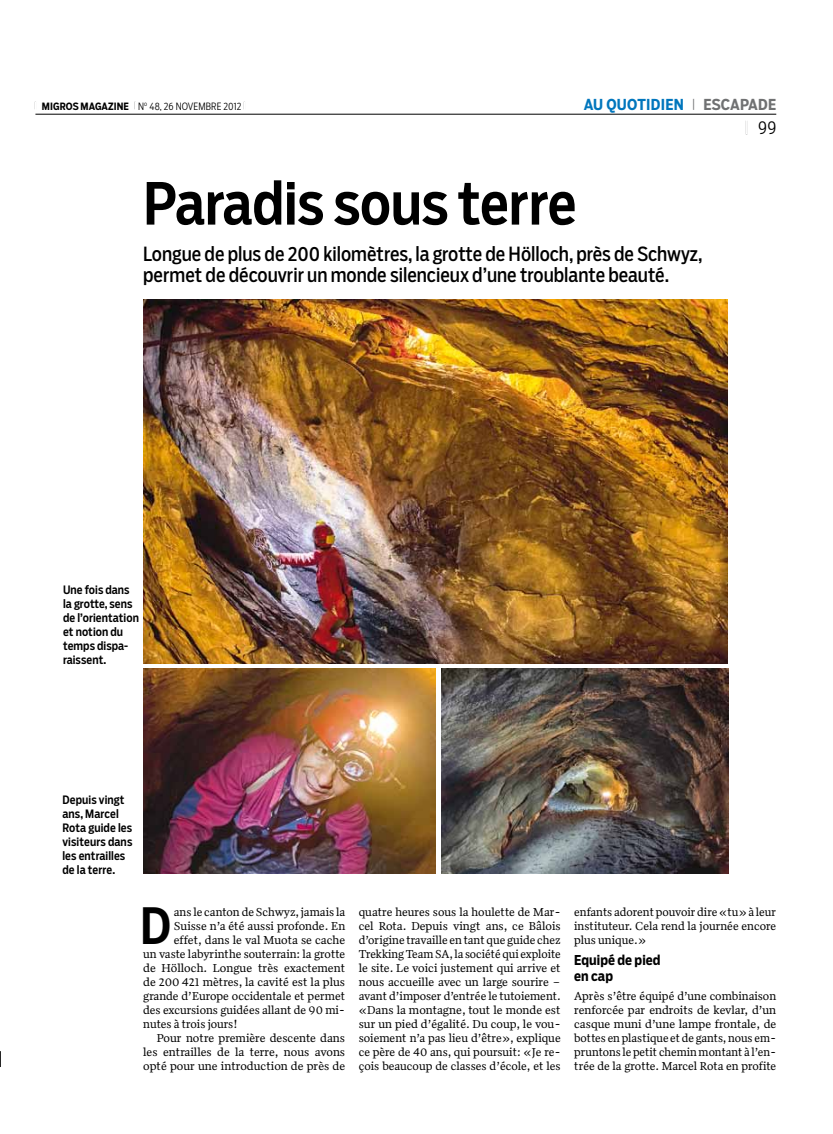
<style>
.page{position:relative;width:833px;height:1134px;background:#fff}
.page>*{position:absolute;margin:0;border:0;box-sizing:border-box;transform-origin:0 0}
.t1{font:500 57.5px "Salvo Sans Cond";letter-spacing:-.005em;color:#000}
.t2{font:500 49.62px "Salvo Sans Cond";color:#000}
.t3{font:19.38px/21.8px "Salvo Sans Cond";color:#000}
.t4{font:300 17.5px "Salvo Sans Cond";color:#000}
.t5{font:700 15px "Salvo Sans Cond";letter-spacing:.02em;color:#0076bd}
.t6{font:700 13.5px/15.2px "Salvo Sans Cond";letter-spacing:.005em;color:#000}
.t7{font:11.75px/14px "Quiosco Two LF";color:#000;text-align:justify}
.t8{font:500 11.5px/14px "Salvo Sans Cond";letter-spacing:.005em;color:#000}
.t9{font:300 10px "Salvo Sans Cond";letter-spacing:.01em;color:#000}
.s1{font-size:8.12px}
.s2{font-weight:700}
.s3{font-weight:300;font-size:11.88px;color:#707172}
.s4{color:#707172}
.s5{font-size:14.75px}
</style>
<div class="page">
<hr style="left:35px;top:114px;width:741px;height:1px;background:#000">
<svg style="left:0;top:1051px;width:1px;height:16px"></svg>
<img style="left:143px;top:300px;width:585px;height:364px">
<img style="left:441px;top:668px;width:287px;height:206px">
<img style="left:143px;top:668px;width:292px;height:206px">
<p class="t9" style="left:35px;top:99px;width:213px"><span class="s1">|</span> <span class="s2">MIGROS MAGAZINE</span> <span class="s1">|</span> N<sup>o</sup> 48, 26 NOVEMBRE 2012 <span class="s1">|</span></p>
<p class="t5" style="left:583px;top:94px;width:194px">AU QUOTIDIEN <span class="s3">|</span> <span class="s4">ESCAPADE</span></p>
<h1 class="t1" style="left:143px;top:165px;width:435px">Paradis sous terre</h1>
<h3 class="t3" style="left:143px;top:242px;width:561px">Longue de plus de 200 kilomètres, la grotte de Hölloch, près de Schwyz, permet de découvrir un monde silencieux d’une troublante beauté.</h3>
<h3 class="t4" style="left:744px;top:116px;width:33px"><span class="s5">|</span> 99</h3>
<p class="t8" style="left:63px;top:582px;width:77px">Une fois dans la grotte, sens de l’orientation et notion du temps dispa&shy;raissent.</p>
<p class="t8" style="left:62px;top:792px;width:71px">Depuis vingt ans, Marcel<br>Rota guide les visiteurs dans les entrailles de la terre.</p>
<h2 class="t2" style="left:140px;top:892px;width:33px">D</h2>
<p class="t7" style="left:174px;top:904px;width:173px">ans le canton de Schwyz, jamais la</p>
<p class="t7" style="left:174px;top:918px;width:173px">Suisse n’a été aussi profonde. En</p>
<p class="t7" style="left:174px;top:932px;width:173px">effet, dans le val Muota se cache</p>
<p class="t7" style="left:143px;top:946px;width:203px">un vaste labyrinthe souterrain: la grotte</p>
<p class="t7" style="left:143px;top:960px;width:203px">de Hölloch. Longue très exactement</p>
<p class="t7" style="left:143px;top:974px;width:203px">de 200 421 mètres, la cavité est la plus</p>
<p class="t7" style="left:143px;top:988px;width:203px">grande d’Europe occidentale et permet</p>
<p class="t7" style="left:143px;top:1002px;width:203px">des excursions guidées allant de 90 mi-</p>
<p class="t7" style="left:143px;top:1016px;width:96px">nutes à trois jours!</p>
<p class="t7" style="left:157px;top:1030px;width:190px">Pour notre première descente dans</p>
<p class="t7" style="left:143px;top:1044px;width:203px">les entrailles de la terre, nous avons</p>
<p class="t7" style="left:143px;top:1058px;width:203px">opté pour une introduction de près de</p>
<p class="t7" style="left:359px;top:904px;width:204px">quatre heures sous la houlette de Mar&shy;cel Rota. Depuis vingt ans, ce Bâlois d’origine travaille en tant que guide chez Trekking Team SA, la société qui exploite le site. Le voici justement qui arrive et nous accueille avec un large sourire – avant d’imposer d’entrée le tutoiement. «Dans la montagne, tout le monde est sur un pied d’égalité. Du coup, le vou&shy;soiement n’a pas lieu d’être», explique ce père de 40 ans, qui poursuit: «Je re&shy;çois beaucoup de classes d’école, et les</p>
<p class="t7" style="left:574px;top:904px;width:203px">enfants adorent pouvoir dire «tu» à leur instituteur. Cela rend la journée encore plus unique.»</p>
<p class="t6" style="left:574px;top:953px;width:88px">Equipé de pied en cap</p>
<p class="t7" style="left:574px;top:988px;width:203px">Après s’être équipé d’une combinaison renforcée par endroits de kevlar, d’un casque muni d’une lampe frontale, de bottes en plastique et de gants, nous em&shy;pruntons le petit chemin montant à l’en&shy;trée de la grotte. Marcel Rota en profite</p>
</div>
